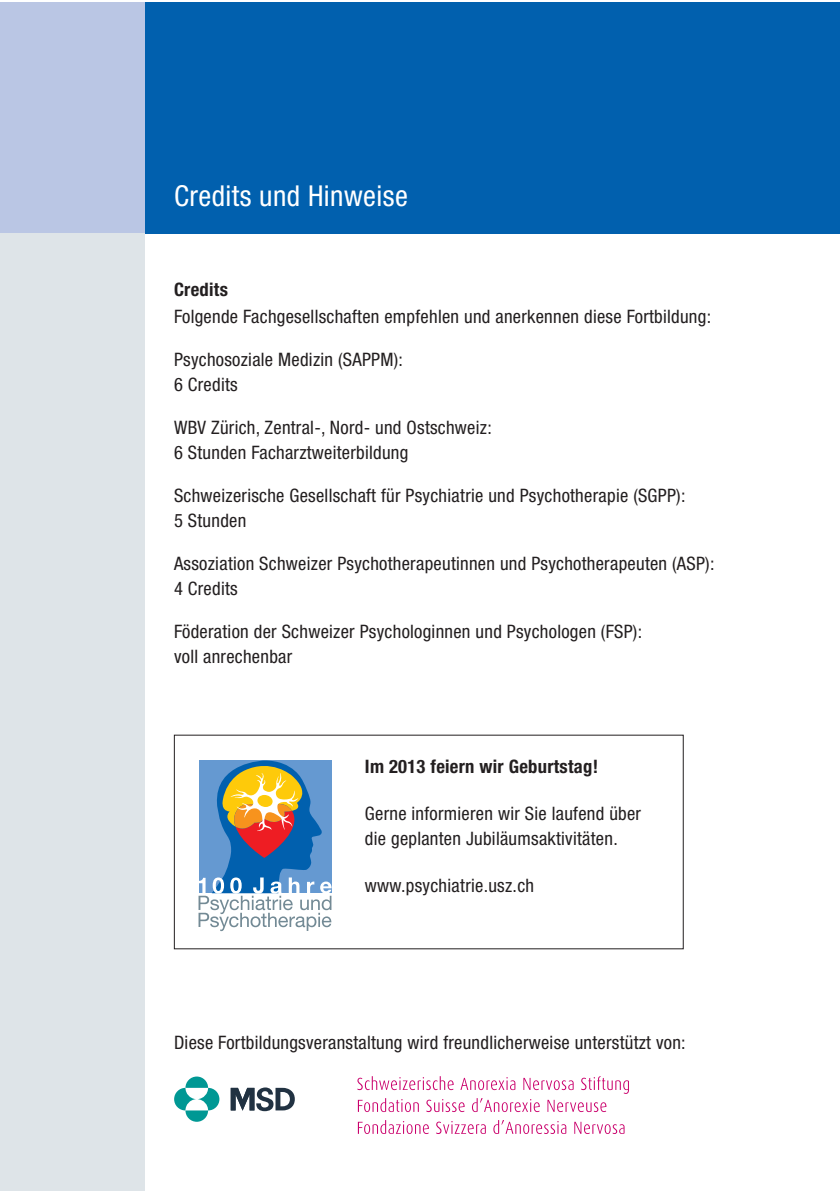
<style>
.page{position:relative;width:840px;height:1191px;background:#fff}
.page>*{position:absolute;margin:0;border:0;box-sizing:border-box;transform-origin:0 0}
.t1{font:condensed 28.8px "Helvetica Neue LT Std";letter-spacing:.015em;color:#fff}
.t2{font:condensed 18.6px/24.8px "Helvetica Neue LT Std";letter-spacing:.015em;color:#231f20}
.t3{font:700 condensed 18.6px "Helvetica Neue LT Std";letter-spacing:.015em;color:#231f20}
</style>
<div class="page">
<div style="left:0;top:3px;width:839px;height:230px;background:#0160ae"></div>
<div style="left:0;top:3px;width:145px;height:230px;background:#bac6e4"></div>
<div style="left:0;top:233px;width:145px;height:958px;background:#dee4e8"></div>
<svg style="left:185px;top:1076px;width:23px;height:11px"></svg>
<svg style="left:185px;top:1110px;width:23px;height:11px"></svg>
<svg style="left:174px;top:1087px;width:21px;height:23px"></svg>
<svg style="left:198px;top:1087px;width:21px;height:23px"></svg>
<svg style="left:230px;top:1087px;width:64px;height:24px"></svg>
<svg style="left:198px;top:760px;width:133px;height:171px"></svg>
<svg style="left:357px;top:1120px;width:267px;height:14px"></svg>
<svg style="left:357px;top:1076px;width:271px;height:36px"></svg>
<h1 class="t1" style="left:174px;top:186px;width:235px">Credits und Hinweise</h1>
<p class="t3" style="left:174px;top:283px;width:55px">Credits</p>
<p class="t2" style="left:174px;top:306px;width:538px">Folgende Fachgesellschaften empfehlen und anerkennen diese Fortbildung:</p>
<p class="t2" style="left:174px;top:349px;width:230px">Psychosoziale Medizin (SAPPM):<br>6 Credits</p>
<p class="t2" style="left:174px;top:417px;width:319px">WBV Zürich, Zentral-, Nord- und Ostschweiz:<br>6 Stunden Facharztweiterbildung</p>
<p class="t2" style="left:174px;top:485px;width:512px">Schweizerische Gesellschaft für Psychiatrie und Psychotherapie (SGPP):<br>5 Stunden</p>
<p class="t2" style="left:174px;top:553px;width:541px">Assoziation Schweizer Psychotherapeutinnen und Psychotherapeuten (ASP):<br>4 Credits</p>
<p class="t2" style="left:174px;top:621px;width:469px">Föderation der Schweizer Psychologinnen und Psychologen (FSP): voll anrechenbar</p>
<p class="t3" style="left:365px;top:759px;width:235px">Im 2013 feiern wir Geburtstag!</p>
<p class="t2" style="left:365px;top:803px;width:277px">Gerne informieren wir Sie laufend über die geplanten Jubiläumsaktivitäten.</p>
<p class="t2" style="left:365px;top:875px;width:171px">www.psychiatrie.usz.ch</p>
<p class="t2" style="left:174px;top:1031px;width:513px">Diese Fortbildungsveranstaltung wird freundlicherweise unterstützt von:</p>
</div>
